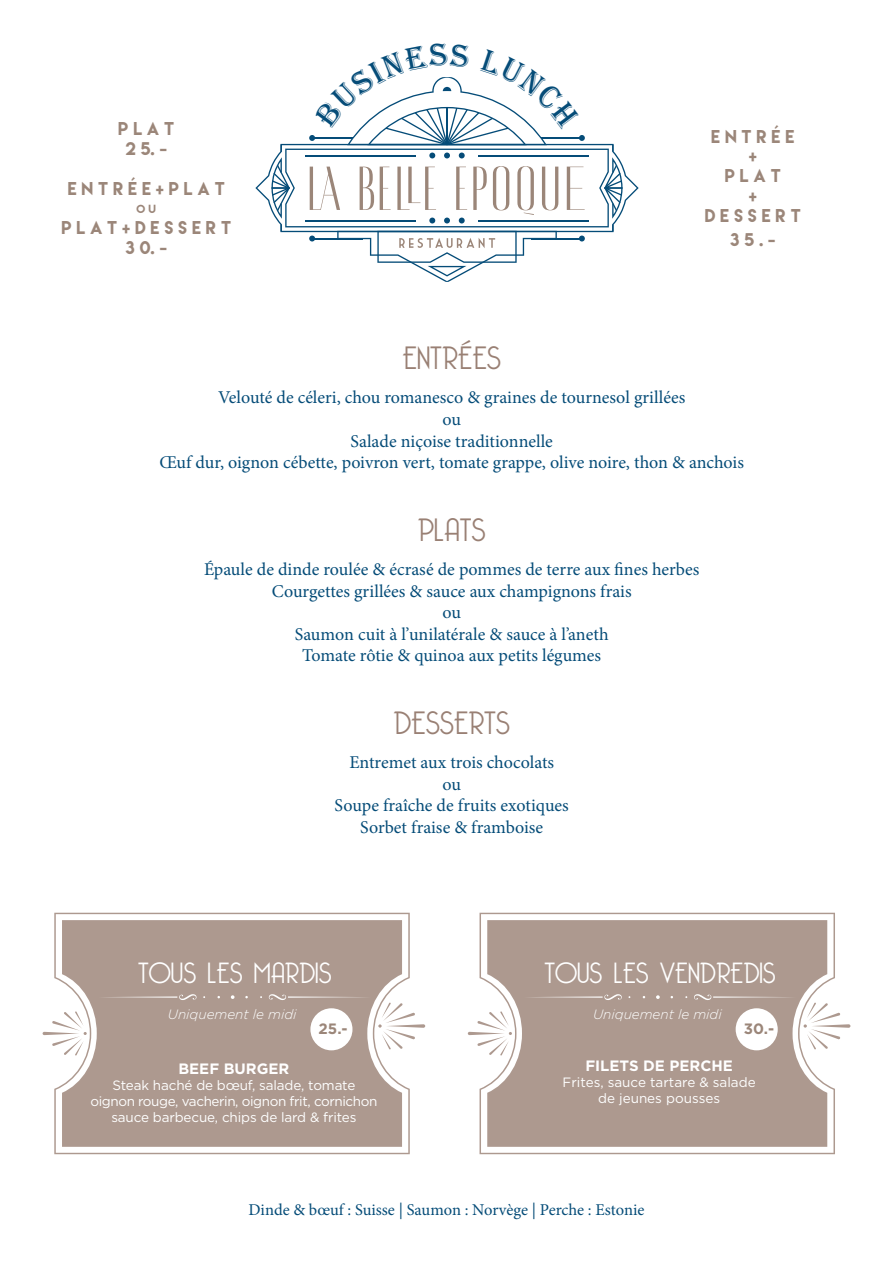
<style>
.page{position:relative;width:893px;height:1263px;background:#fff}
.page>*{position:absolute;margin:0;border:0;box-sizing:border-box;transform-origin:0 0}
.t1{font:300 31.5px "Bellerose";color:#998074}
.t2{font:300 28.5px "Bellerose";color:#fff}
.t3{font:18px/21.6px "Minion Pro";color:#054c78;text-align:center}
.t4{font:16.5px/19.8px "Lemon Milk";color:#9b8679;text-align:center}
.t5{font:16.5px "Minion Pro";letter-spacing:-.005em;color:#054c78}
.t6{font:700 15px "Gotham";color:#fff}
.t7{font:700 15px "Gotham";color:#9b8679}
.t8{font:13.5px/16.2px "Gotham";letter-spacing:-.01em;color:#fff;text-align:center}
.t9{font:italic 300 13.5px "Gotham";color:#fff}
.t10{font:10.5px "Lemon Milk";color:#9b8679}
</style>
<div class="page">
<svg style="left:54px;top:913px;width:356px;height:241px;background:#b7a69d"></svg>
<hr style="left:43px;top:1032px;width:36px;height:3px;background:#998074;border-radius:2px">
<svg style="left:52px;top:1011px;width:35px;height:44px"></svg>
<svg style="left:386px;top:1024px;width:39px;height:4px"></svg>
<svg style="left:378px;top:1002px;width:37px;height:47px"></svg>
<div style="left:310px;top:1008px;width:42px;height:42px;background:#fff;border-radius:50%"></div>
<svg style="left:98px;top:994px;width:99px;height:6px"></svg>
<svg style="left:269px;top:994px;width:102px;height:6px"></svg>
<svg style="left:231px;top:995px;width:3px;height:4px"></svg>
<svg style="left:479px;top:913px;width:356px;height:241px;background:#b7a59d"></svg>
<hr style="left:468px;top:1032px;width:37px;height:3px;background:#998074;border-radius:2px">
<svg style="left:477px;top:1011px;width:35px;height:44px"></svg>
<svg style="left:811px;top:1024px;width:39px;height:4px"></svg>
<svg style="left:804px;top:1002px;width:36px;height:47px"></svg>
<div style="left:736px;top:1008px;width:42px;height:42px;background:#fff;border-radius:50%"></div>
<svg style="left:523px;top:994px;width:99px;height:6px"></svg>
<svg style="left:694px;top:994px;width:102px;height:6px"></svg>
<svg style="left:656px;top:995px;width:4px;height:4px"></svg>
<svg style="left:255px;top:77px;width:384px;height:205px"></svg>
<p class="t4" style="left:118px;top:119px;width:58px">P L A T<br>2 5. -</p>
<p class="t4" style="left:68px;top:178px;width:158px">E N T R É E + P L A T</p>
<p class="t10" style="left:137px;top:202px;width:21px">O U</p>
<p class="t4" style="left:61px;top:218px;width:171px">P L A T + D E S S E R T<br>3 0. -</p>
<p class="t4" style="left:705px;top:126px;width:97px">E N T R É E<br>+<br>P L A T<br>+<br>D E S S E R T</p>
<p class="t4" style="left:730px;top:229px;width:47px">3 5 . -</p>
<h1 class="t1" style="left:402px;top:340px;width:100px">ENTRÉES</h1>
<p class="t3" style="left:160px;top:387px;width:586px">Velouté de céleri, chou romanesco &amp; graines de tournesol grillées<br>ou<br>Salade niçoise traditionnelle<br>Œuf dur, oignon cébette, poivron vert, tomate grappe, olive noire, thon &amp; anchois</p>
<h1 class="t1" style="left:418px;top:511px;width:69px">PLATS</h1>
<p class="t3" style="left:204px;top:558px;width:497px">Épaule de dinde roulée &amp; écrasé de pommes de terre aux fines herbes Courgettes grillées &amp; sauce aux champignons frais<br>ou<br>Saumon cuit à l’unilatérale &amp; sauce à l’aneth<br>Tomate rôtie &amp; quinoa aux petits légumes</p>
<h1 class="t1" style="left:393px;top:704px;width:118px">DESSERTS</h1>
<p class="t3" style="left:335px;top:751px;width:236px">Entremet aux trois chocolats<br>ou<br>Soupe fraîche de fruits exotiques<br>Sorbet fraise &amp; framboise</p>
<h2 class="t2" style="left:138px;top:957px;width:195px">TOUS LES MARDIS</h2>
<p class="t9" style="left:168px;top:1005px;width:130px">Uniquement le midi</p>
<p class="t7" style="left:319px;top:1018px;width:31px">25.-</p>
<p class="t6" style="left:178px;top:1058px;width:112px">BEEF BURGER</p>
<p class="t8" style="left:90px;top:1077px;width:288px">Steak haché de bœuf, salade, tomate oignon rouge, vacherin, oignon frit, cornichon sauce barbecue, chips de lard &amp; frites</p>
<h2 class="t2" style="left:544px;top:957px;width:233px">TOUS LES VENDREDIS</h2>
<p class="t9" style="left:593px;top:1005px;width:130px">Uniquement le midi</p>
<p class="t7" style="left:744px;top:1018px;width:32px">30.-</p>
<p class="t6" style="left:585px;top:1055px;width:149px">FILETS DE PERCHE</p>
<p class="t8" style="left:563px;top:1074px;width:195px">Frites, sauce tartare &amp; salade de jeunes pousses</p>
<p class="t5" style="left:248px;top:1198px;width:397px">Dinde &amp; bœuf : Suisse | Saumon : Norvège | Perche : Estonie</p>
</div>
